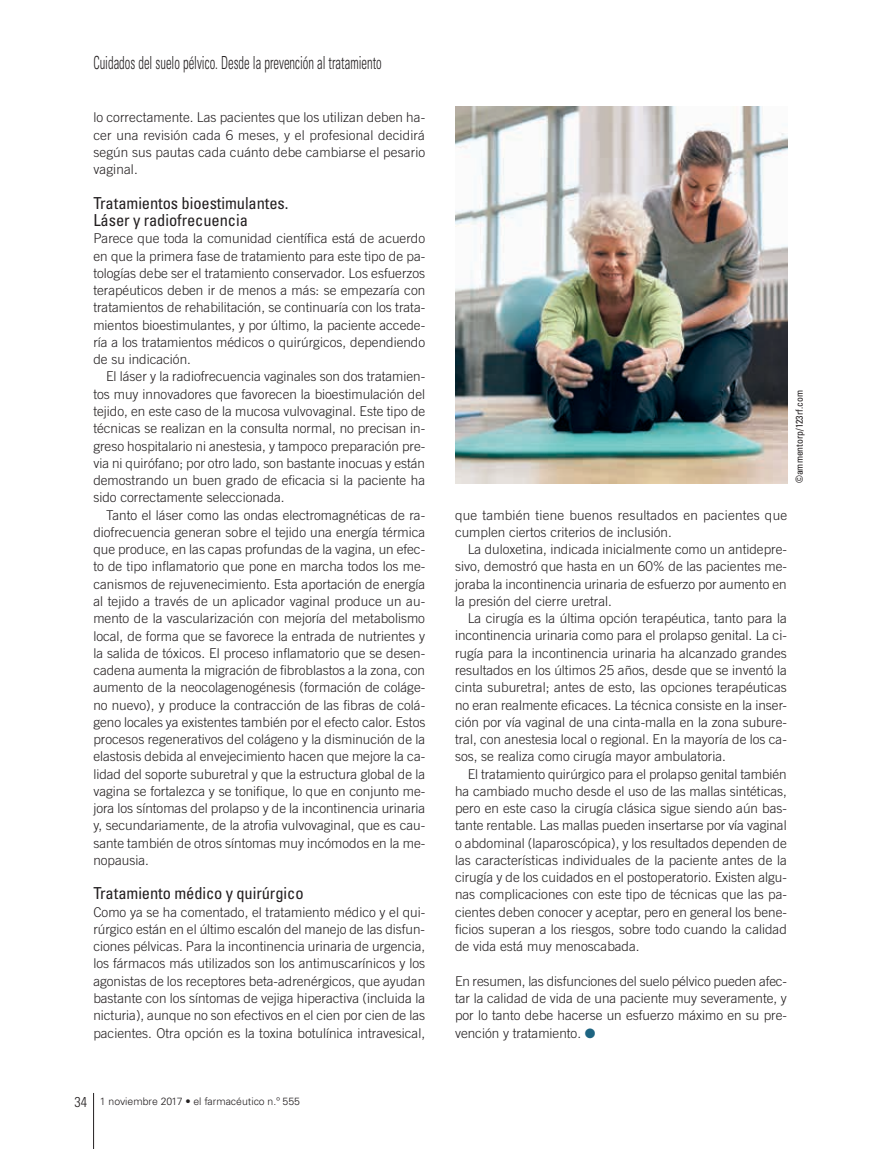
<style>
.page{position:relative;width:872px;height:1149px;background:#fff}
.page>*{position:absolute;margin:0;border:0;box-sizing:border-box;transform-origin:0 0}
.t1{font:300 condensed 18px "Univers LT Std";color:#231f20;scale:.7 1}
.t2{font:condensed 16.5px/17.2px "Univers LT Std";letter-spacing:-.005em;color:#231f20}
.t3{font:300 condensed 14.25px "Univers LT Std";color:#231f20}
.t4{font:300 13.5px/17.2px "Trade Gothic LT Std";color:#231f20;text-align:justify}
.t5{font:300 10.5px "Univers LT Std";color:#231f20}
.t6{font:condensed 9.75px "Univers LT Std";color:#231f20}
.s1{color:#1d6481}
</style>
<div class="page">
<hr style="left:93px;top:1092px;width:1px;height:56px;background:#231f20">
<img style="left:455px;top:106px;width:332px;height:377px">
<h1 class="t1" style="left:93px;top:52px;width:413px">Cuidados del suelo pélvico. Desde la prevención al tratamiento</h1>
<p class="t4" style="left:93px;top:109px;width:333px">lo correctamente. Las pacientes que los utilizan deben ha&shy;cer una revisión cada 6 meses, y el profesional decidirá según sus pautas cada cuánto debe cambiarse el pesario vaginal.</p>
<p class="t2" style="left:93px;top:194px;width:197px">Tratamientos bioestimulantes.<br>Láser y radiofrecuencia</p>
<p class="t4" style="left:93px;top:230px;width:333px">Parece que toda la comunidad científica está de acuerdo en que la primera fase de tratamiento para este tipo de pa&shy;tologías debe ser el tratamiento conservador. Los esfuerzos terapéuticos deben ir de menos a más: se empezaría con tratamientos de rehabilitación, se continuaría con los trata&shy;mientos bioestimulantes, y por último, la paciente accede&shy;ría a los tratamientos médicos o quirúrgicos, dependiendo de su indicación.</p>
<p class="t4" style="left:93px;top:368px;width:333px;text-indent:13px">El láser y la radiofrecuencia vaginales son dos tratamien&shy;tos muy innovadores que favorecen la bioestimulación del tejido, en este caso de la mucosa vulvovaginal. Este tipo de técnicas se realizan en la consulta normal, no precisan in&shy;greso hospitalario ni anestesia, y tampoco preparación pre&shy;via ni quirófano; por otro lado, son bastante inocuas y están demostrando un buen grado de eficacia si la paciente ha sido correctamente seleccionada.</p>
<p class="t4" style="left:93px;top:506px;width:333px;text-indent:13px">Tanto el láser como las ondas electromagnéticas de ra&shy;diofrecuencia generan sobre el tejido una energía térmica que produce, en las capas profundas de la vagina, un efec&shy;to de tipo inflamatorio que pone en marcha todos los me&shy;canismos de rejuvenecimiento. Esta aportación de energía al tejido a través de un aplicador vaginal produce un au&shy;mento de la vascularización con mejoría del metabolismo local, de forma que se favorece la entrada de nutrientes y la salida de tóxicos. El proceso inflamatorio que se desen&shy;cadena aumenta la migración de fibroblastos a la zona, con aumento de la neocolagenogénesis (formación de coláge&shy;no nuevo), y produce la contracción de las fibras de colá&shy;geno locales ya existentes también por el efecto calor. Estos procesos regenerativos del colágeno y la disminución de la elastosis debida al envejecimiento hacen que mejore la ca&shy;lidad del soporte suburetral y que la estructura global de la vagina se fortalezca y se tonifique, lo que en conjunto me&shy;jora los síntomas del prolapso y de la incontinencia urinaria y, secundariamente, de la atrofia vulvovaginal, que es cau&shy;sante también de otros síntomas muy incómodos en la me&shy;nopausia.</p>
<p class="t2" style="left:93px;top:884px;width:212px">Tratamiento médico y quirúrgico</p>
<p class="t4" style="left:93px;top:902px;width:333px">Como ya se ha comentado, el tratamiento médico y el qui&shy;rúrgico están en el último escalón del manejo de las disfun&shy;ciones pélvicas. Para la incontinencia urinaria de urgencia, los fármacos más utilizados son los antimuscarínicos y los agonistas de los receptores beta-adrenérgicos, que ayudan bastante con los síntomas de vejiga hiperactiva (incluida la nicturia), aunque no son efectivos en el cien por cien de las pacientes. Otra opción es la toxina botulínica intravesical,</p>
<p class="t3" style="left:75px;top:1092px;width:14px">34</p>
<p class="t5" style="left:100px;top:1094px;width:202px">1 noviembre 2017 • el farmacéutico n.º 555</p>
<p class="t6" style="left:793px;top:483px;width:94px;rotate:-90deg">©ammentorp/123rf.com</p>
<p class="t4" style="left:455px;top:506px;width:333px">que también tiene buenos resultados en pacientes que cumplen ciertos criterios de inclusión.</p>
<p class="t4" style="left:455px;top:540px;width:333px;text-indent:13px">La duloxetina, indicada inicialmente como un antidepre&shy;sivo, demostró que hasta en un 60% de las pacientes me&shy;joraba la incontinencia urinaria de esfuerzo por aumento en la presión del cierre uretral.</p>
<p class="t4" style="left:455px;top:609px;width:333px;text-indent:13px">La cirugía es la última opción terapéutica, tanto para la incontinencia urinaria como para el prolapso genital. La ci&shy;rugía para la incontinencia urinaria ha alcanzado grandes resultados en los últimos 25 años, desde que se inventó la cinta suburetral; antes de esto, las opciones terapéuticas no eran realmente eficaces. La técnica consiste en la inser&shy;ción por vía vaginal de una cinta-malla en la zona subure&shy;tral, con anestesia local o regional. En la mayoría de los ca&shy;sos, se realiza como cirugía mayor ambulatoria.</p>
<p class="t4" style="left:455px;top:764px;width:333px;text-indent:13px">El tratamiento quirúrgico para el prolapso genital también ha cambiado mucho desde el uso de las mallas sintéticas, pero en este caso la cirugía clásica sigue siendo aún bas&shy;tante rentable. Las mallas pueden insertarse por vía vaginal o abdominal (laparoscópica), y los resultados dependen de las características individuales de la paciente antes de la cirugía y de los cuidados en el postoperatorio. Existen algu&shy;nas complicaciones con este tipo de técnicas que las pa&shy;cientes deben conocer y aceptar, pero en general los bene&shy;ficios superan a los riesgos, sobre todo cuando la calidad de vida está muy menoscabada.</p>
<p class="t4" style="left:455px;top:971px;width:333px">En resumen, las disfunciones del suelo pélvico pueden afec&shy;tar la calidad de vida de una paciente muy severamente, y por lo tanto debe hacerse un esfuerzo máximo en su pre&shy;vención y tratamiento. <span class="s1">●</span></p>
</div>
